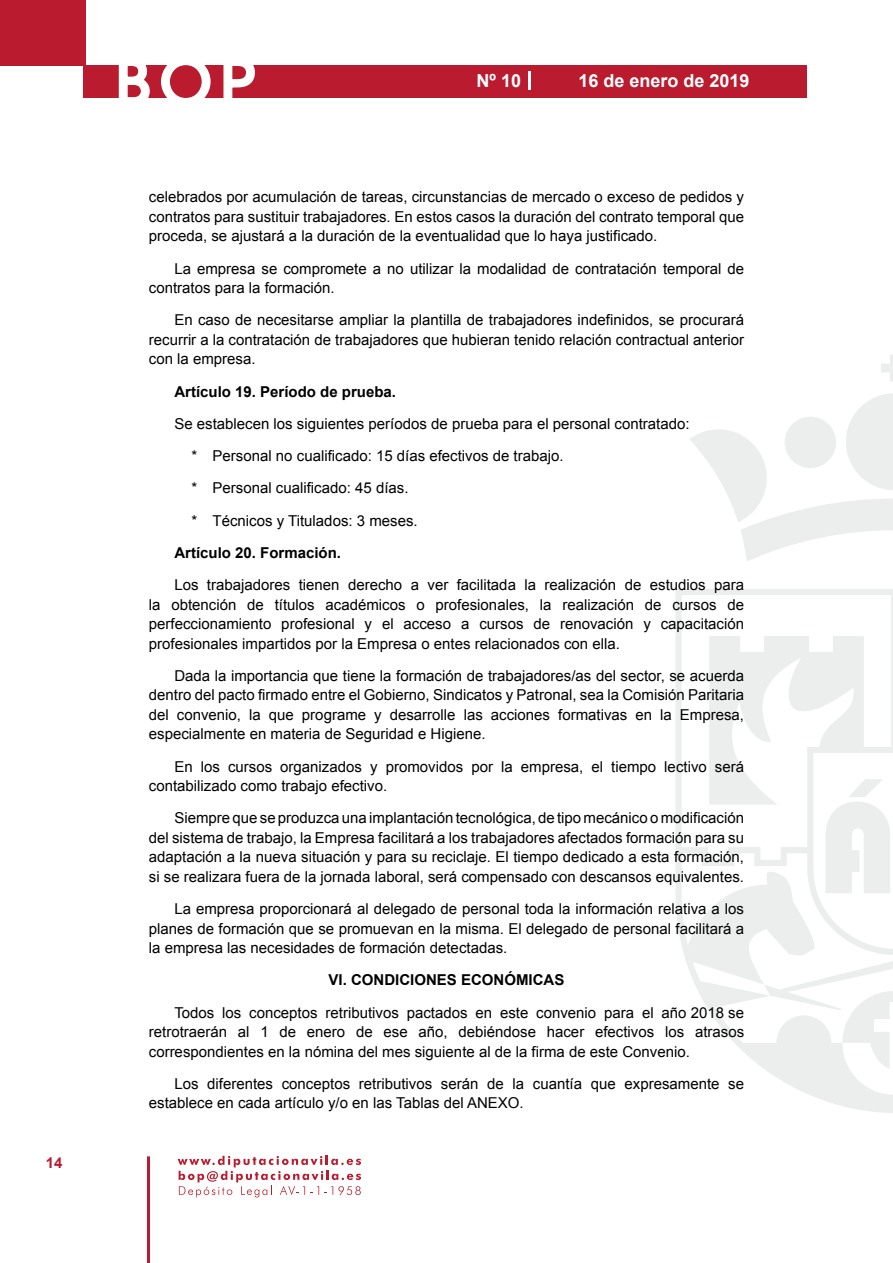
<style>
.page{position:relative;width:893px;height:1263px;background:#fff}
.page>*{position:absolute;margin:0;border:0;box-sizing:border-box;transform-origin:0 0}
.t1{font:500 61.5px "Avant Garde";color:#fff}
.t2{font:700 18px "Arial";color:#fff}
.t3{font:15px/19.5px "Arial";color:#000;text-align:justify}
.t4{font:700 15px "Arial";color:#000}
.t5{font:700 15px "Arial";color:#ba1b2f}
</style>
<div class="page">
<svg style="left:178px;top:1156px;width:183px;height:41px"></svg>
<hr style="left:147px;top:1156px;width:3px;height:107px;background:#ba1b2f">
<div style="left:0;top:0;width:85px;height:66px;background:#ba1b2f"></div>
<div style="left:84px;top:65px;width:723px;height:33px;background:#ba1b2f"></div>
<svg style="left:118px;top:65px;width:32px;height:33px"></svg>
<svg style="left:161px;top:65px;width:50px;height:33px"></svg>
<svg style="left:223px;top:65px;width:32px;height:33px"></svg>
<svg style="left:529px;top:71px;width:2px;height:19px"></svg>
<svg style="left:881px;top:355px;width:12px;height:27px"></svg>
<svg style="left:690px;top:393px;width:203px;height:168px"></svg>
<svg style="left:676px;top:589px;width:217px;height:524px"></svg>
<svg style="left:764px;top:984px;width:129px;height:86px"></svg>
<svg style="left:825px;top:779px;width:66px;height:114px"></svg>
<p class="t5" style="left:46px;top:1153px;width:18px">14</p>
<h1 class="t1" style="left:115px;top:44px;width:141px">BOP</h1>
<p class="t2" style="left:477px;top:69px;width:46px">Nº 10</p>
<p class="t2" style="left:578px;top:69px;width:173px">16 de enero de 2019</p>
<p class="t3" style="left:149px;top:187px;width:597px">celebrados por acumulación de tareas, circunstancias de mercado o exceso de pedidos y contratos para sustituir trabajadores. En estos casos la duración del contrato temporal que proceda, se ajustará a la duración de la eventualidad que lo haya justificado.</p>
<p class="t3" style="left:149px;top:259px;width:597px;text-indent:26px">La empresa se compromete a no utilizar la modalidad de contratación temporal de contratos para la formación.</p>
<p class="t3" style="left:149px;top:310px;width:597px;text-indent:26px">En caso de necesitarse ampliar la plantilla de trabajadores indefinidos, se procurará recurrir a la contratación de trabajadores que hubieran tenido relación contractual anterior con la empresa.</p>
<p class="t4" style="left:174px;top:381px;width:223px">Artículo 19. Período de prueba.</p>
<p class="t3" style="left:191px;top:408px;width:500px;line-height:32.2px;text-align:left;text-indent:-17px">Se establecen los siguientes períodos de prueba para el personal contratado: * Personal no cualificado: 15 días efectivos de trabajo.<br>* Personal cualificado: 45 días.<br>* Técnicos y Titulados: 3 meses.</p>
<p class="t4" style="left:174px;top:542px;width:168px">Artículo 20. Formación.</p>
<p class="t3" style="left:149px;top:575px;width:597px;text-indent:26px">Los trabajadores tienen derecho a ver facilitada la realización de estudios para la obtención de títulos académicos o profesionales, la realización de cursos de perfeccionamiento profesional y el acceso a cursos de renovación y capacitación profesionales impartidos por la Empresa o entes relacionados con ella.</p>
<p class="t3" style="left:149px;top:666px;width:597px;text-indent:26px">Dada la importancia que tiene la formación de trabajadores/as del sector, se acuerda dentro del pacto firmado entre el Gobierno, Sindicatos y Patronal, sea la Comisión Paritaria del convenio, la que programe y desarrolle las acciones formativas en la Empresa, especialmente en materia de Seguridad e Higiene.</p>
<p class="t3" style="left:149px;top:757px;width:597px;text-indent:26px">En los cursos organizados y promovidos por la empresa, el tiempo lectivo será contabilizado como trabajo efectivo.</p>
<p class="t3" style="left:149px;top:808px;width:597px;text-indent:26px">Siempre que se produzca una implantación tecnológica, de tipo mecánico o modificación del sistema de trabajo, la Empresa facilitará a los trabajadores afectados formación para su adaptación a la nueva situación y para su reciclaje. El tiempo dedicado a esta formación, si se realizara fuera de la jornada laboral, será compensado con descansos equivalentes.</p>
<p class="t3" style="left:149px;top:899px;width:597px;text-indent:26px">La empresa proporcionará al delegado de personal toda la información relativa a los planes de formación que se promuevan en la misma. El delegado de personal facilitará a la empresa las necesidades de formación detectadas.</p>
<p class="t4" style="left:329px;top:970px;width:237px">VI. CONDICIONES ECONÓMICAS</p>
<p class="t3" style="left:149px;top:1003px;width:597px;text-indent:26px">Todos los conceptos retributivos pactados en este convenio para el año 2018 se retrotraerán al 1 de enero de ese año, debiéndose hacer efectivos los atrasos correspondientes en la nómina del mes siguiente al de la firma de este Convenio.</p>
<p class="t3" style="left:149px;top:1074px;width:597px;text-indent:26px">Los diferentes conceptos retributivos serán de la cuantía que expresamente se establece en cada artículo y/o en las Tablas del ANEXO.</p>
</div>
